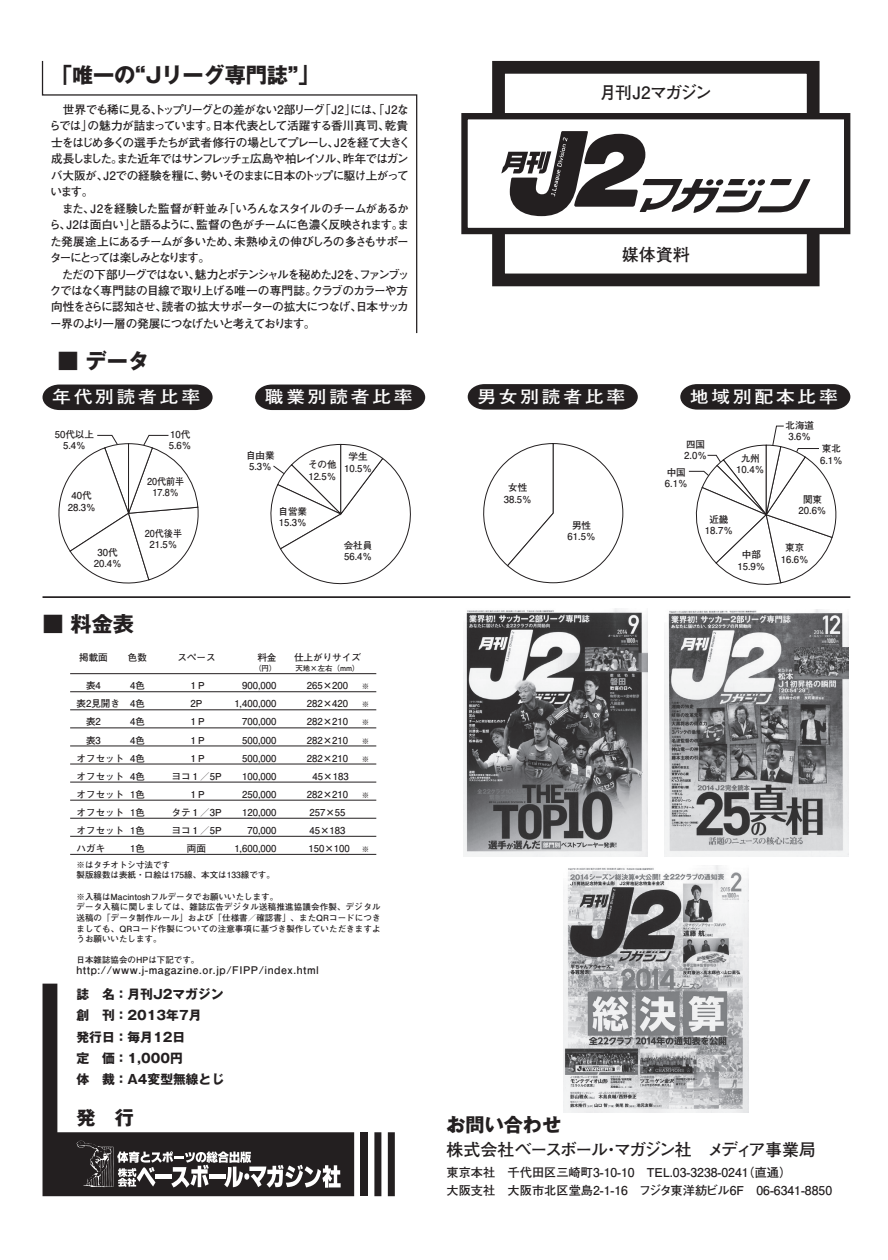
<style>
.page{position:relative;width:888px;height:1260px;background:#fff}
.page>*{position:absolute;margin:0;border:0;box-sizing:border-box;transform-origin:0 0}
.t1{font:700 21.3px "Gothic MB101 Pr 6 N";letter-spacing:-.01em;color:#231f20}
.t2{font:700 19.2px "Gothic MB101 Pr 6 N";color:#231f20}
.t3{font:700 16.95px "Futo Go B101 Pr 6 N";letter-spacing:-.075em;color:#231f20}
.t4{font:700 16.95px "Futo Go B101 Pr 6 N";letter-spacing:.15em;color:#fff;scale:1.1 1}
.t5{font:700 12.75px/21.3px "Gothic MB101 Pr 6 N";color:#231f20}
.t6{font:700 12.15px/17.5px "Futo Go B101 Pr 6 N";color:#231f20}
.t7{font:700 11.7px/16.5px "Futo Go B101 Pr 6 N";letter-spacing:-.08em;color:#231f20}
.t8{font:700 10.65px "Futo Go B101 Pr 6 N";letter-spacing:.05em;color:#231f20}
.t9{font:700 9.6px/11.1px "Futo Go B101 Pr 6 N";color:#231f20;text-align:center}
.t10{font:700 9.6px/11.1px "Futo Go B101 Pr 6 N";color:#231f20;text-align:center;scale:.95 1}
.t11{font:700 8.55px/10.6px "Futo Go B101 Pr 6 N";letter-spacing:.005em;color:#231f20}
.t12{font:700 7.5px "Futo Go B101 Pr 6 N";color:#231f20}
.s1{font-size:7.5px}
</style>
<div class="page">
<svg style="left:41px;top:60px;width:377px;height:274px"></svg>
<div style="left:492px;top:61px;width:328px;height:225px;background:#fff;border:13px solid #231f20"></div>
<div style="left:461px;top:113px;width:389px;height:121px;background:#fff;border:6px solid #231f20"></div>
<svg style="left:43px;top:984px;width:311px;height:212px"></svg>
<svg style="left:374px;top:1132px;width:7px;height:64px"></svg>
<svg style="left:388px;top:1132px;width:7px;height:64px"></svg>
<div style="left:360px;top:1132px;width:7px;height:64px;background:#231f20"></div>
<svg style="left:77px;top:1141px;width:264px;height:47px"></svg>
<hr style="left:43px;top:596px;width:807px;height:2px;background:#231f20">
<img style="left:464px;top:609px;width:183px;height:247px">
<img style="left:664px;top:610px;width:185px;height:246px">
<img style="left:564px;top:866px;width:184px;height:246px">
<svg style="left:501px;top:131px;width:309px;height:85px"></svg>
<div style="left:43px;top:385px;width:170px;height:25px;background:#231f20"></div>
<div style="left:255px;top:385px;width:170px;height:25px;background:#231f20"></div>
<svg style="left:468px;top:384px;width:170px;height:26px;background:#302c2d"></svg>
<svg style="left:680px;top:384px;width:170px;height:26px;background:#302c2d"></svg>
<svg style="left:58px;top:435px;width:141px;height:149px"></svg>
<svg style="left:270px;top:444px;width:141px;height:141px"></svg>
<svg style="left:483px;top:443px;width:141px;height:141px"></svg>
<svg style="left:688px;top:425px;width:149px;height:160px"></svg>
<h1 class="t1" style="left:51px;top:57px;width:270px">「唯一の“Jリーグ専門誌”」</h1>
<p class="t7" style="left:49px;top:101px;width:363px">　世界でも稀に見る、トップリーグとの差がない2部リーグ「J2」には、「J2ならでは」の魅力が詰まっています。日本代表として活躍する香川真司、乾貴士をはじめ多くの選手たちが武者修行の場としてプレーし、J2を経て大きく成長しました。また近年ではサンフレッチェ広島や柏レイソル、昨年ではガンバ大阪が、J2での経験を糧に、勢いそのままに日本のトップに駆け上がっています。<br>　また、J2を経験した監督が軒並み「いろんなスタイルのチームがあるから、J2は面白い」と語るように、監督の色がチームに色濃く反映されます。また発展途上にあるチームが多いため、未熟ゆえの伸びしろの多さもサポーターにとっては楽しみとなります。<br>　ただの下部リーグではない、魅力とポテンシャルを秘めたJ2を、ファンブックではなく専門誌の目線で取り上げる唯一の専門誌。クラブのカラーや方向性をさらに認知させ、読者の拡大サポーターの拡大につなげ、日本サッカー界のより一層の発展につなげたいと考えております。</p>
<h1 class="t1" style="left:57px;top:343px;width:93px">■ データ</h1>
<h3 class="t3" style="left:599px;top:79px;width:114px">月刊J2マガジン</h3>
<h3 class="t3" style="left:622px;top:241px;width:70px">媒体資料</h3>
<h3 class="t4" style="left:52px;top:383px;width:136px">年代別読者比率</h3>
<h3 class="t4" style="left:265px;top:383px;width:136px">職業別読者比率</h3>
<h3 class="t4" style="left:477px;top:383px;width:136px">男女別読者比率</h3>
<h3 class="t4" style="left:690px;top:383px;width:136px">地域別配本比率</h3>
<p class="t9" style="left:55px;top:428px;width:41px">50代以上<br>5.4％</p>
<p class="t9" style="left:169px;top:428px;width:24px;text-align:left">10代<br>5.6％</p>
<p class="t10" style="left:147px;top:475px;width:41px">20代前半</p>
<p class="t9" style="left:72px;top:490px;width:22px">40代</p>
<p class="t10" style="left:152px;top:486px;width:29px">17.8％</p>
<p class="t9" style="left:68px;top:501px;width:30px">28.3％</p>
<p class="t10" style="left:145px;top:527px;width:41px">20代後半<br>21.5％</p>
<p class="t9" style="left:94px;top:546px;width:30px">30代<br>20.4％</p>
<h1 class="t1" style="left:43px;top:607px;width:93px">■ 料金表</h1>
<p class="t9" style="left:246px;top:449px;width:30px">自由業<br>5.3％</p>
<p class="t9" style="left:308px;top:459px;width:30px;text-align:left">その他<br>12.5％</p>
<p class="t9" style="left:344px;top:451px;width:30px">学生<br>10.5％</p>
<p class="t9" style="left:279px;top:506px;width:30px;text-align:left">自営業<br>15.3％</p>
<p class="t9" style="left:344px;top:540px;width:30px;text-align:left">会社員<br>56.4％</p>
<p class="t9" style="left:79px;top:651px;width:30px">掲載面</p>
<p class="t9" style="left:128px;top:651px;width:21px">色数</p>
<p class="t9" style="left:177px;top:651px;width:40px">スペース</p>
<p class="t9" style="left:257px;top:651px;width:21px">料金</p>
<p class="t9" style="left:294px;top:651px;width:68px">仕上がりサイズ</p>
<p class="t12" style="left:254px;top:662px;width:24px">（円）</p>
<p class="t12" style="left:295px;top:662px;width:66px">天地×左右（mm）</p>
<p class="t9" style="left:86px;top:680px;width:16px">表4</p>
<p class="t9" style="left:130px;top:680px;width:16px">4色</p>
<p class="t9" style="left:188px;top:680px;width:18px">１P</p>
<p class="t9" style="left:242px;top:680px;width:36px">900,000</p>
<p class="t9" style="left:307px;top:680px;width:43px">265×200</p>
<p class="t12" style="left:362px;top:680px;width:9px">※</p>
<p class="t9" style="left:77px;top:698px;width:70px">表2見開き 4色</p>
<p class="t9" style="left:191px;top:698px;width:13px">2P</p>
<p class="t9" style="left:234px;top:698px;width:44px">1,400,000</p>
<p class="t9" style="left:307px;top:698px;width:43px">282×420</p>
<p class="t12" style="left:362px;top:699px;width:9px">※</p>
<p class="t9" style="left:86px;top:716px;width:16px">表2</p>
<p class="t9" style="left:130px;top:716px;width:16px">4色</p>
<p class="t9" style="left:188px;top:716px;width:18px">１P</p>
<p class="t9" style="left:242px;top:716px;width:36px">700,000</p>
<p class="t9" style="left:307px;top:716px;width:43px">282×210</p>
<p class="t12" style="left:362px;top:717px;width:9px">※</p>
<p class="t9" style="left:86px;top:734px;width:16px">表3</p>
<p class="t9" style="left:130px;top:734px;width:16px">4色</p>
<p class="t9" style="left:188px;top:734px;width:18px">１P</p>
<p class="t9" style="left:242px;top:734px;width:36px">500,000</p>
<p class="t9" style="left:307px;top:734px;width:43px">282×210</p>
<p class="t12" style="left:362px;top:735px;width:9px">※</p>
<p class="t9" style="left:77px;top:752px;width:70px">オフセット 4色</p>
<p class="t9" style="left:188px;top:752px;width:18px">１P</p>
<p class="t9" style="left:242px;top:752px;width:36px">500,000</p>
<p class="t9" style="left:307px;top:752px;width:43px">282×210</p>
<p class="t12" style="left:362px;top:753px;width:9px">※</p>
<p class="t9" style="left:77px;top:770px;width:70px">オフセット 4色</p>
<p class="t9" style="left:171px;top:770px;width:52px">ヨコ１／5P</p>
<p class="t9" style="left:242px;top:770px;width:36px">100,000</p>
<p class="t9" style="left:313px;top:770px;width:38px">45×183</p>
<p class="t9" style="left:77px;top:788px;width:70px">オフセット 1色</p>
<p class="t9" style="left:188px;top:788px;width:18px">１P</p>
<p class="t9" style="left:242px;top:788px;width:36px">250,000</p>
<p class="t9" style="left:307px;top:788px;width:43px">282×210</p>
<p class="t12" style="left:362px;top:789px;width:9px">※</p>
<p class="t9" style="left:77px;top:806px;width:70px">オフセット 1色</p>
<p class="t9" style="left:171px;top:806px;width:52px">タテ１／3P</p>
<p class="t9" style="left:242px;top:806px;width:36px">120,000</p>
<p class="t9" style="left:309px;top:806px;width:38px">257×55</p>
<p class="t9" style="left:77px;top:824px;width:70px">オフセット 1色</p>
<p class="t9" style="left:171px;top:824px;width:52px">ヨコ１／5P</p>
<p class="t9" style="left:247px;top:824px;width:31px">70,000</p>
<p class="t9" style="left:309px;top:824px;width:38px">45×183</p>
<p class="t9" style="left:77px;top:842px;width:30px">ハガキ</p>
<p class="t9" style="left:130px;top:842px;width:16px">1色</p>
<p class="t9" style="left:187px;top:842px;width:21px">両面</p>
<p class="t9" style="left:234px;top:842px;width:44px">1,600,000</p>
<p class="t9" style="left:308px;top:842px;width:62px">150×100 <span class="s1">※</span></p>
<p class="t11" style="left:77px;top:859px;width:200px">※はタチオトシ寸法です<br>製版線数は表紙・口絵は175線、本文は133線です。</p>
<p class="t11" style="left:77px;top:891px;width:305px">※入稿はMacintoshフルデータでお願いいたします。<br>データ入稿に関しましては、雑誌広告デジタル送稿推進協議会作製、デジタル送稿の「データ制作ルール」および「仕様書／確認書」、またQRコードにつきましても、QRコード作製についての注意事項に基づき製作していただきますようお願いいたします。</p>
<p class="t11" style="left:77px;top:955px;width:124px">日本雑誌協会のHPは下記です。</p>
<p class="t8" style="left:77px;top:962px;width:244px">http://www.j-magazine.or.jp/FIPP/index.html</p>
<p class="t5" style="left:77px;top:983px;width:149px">誌　名：月刊J2マガジン創　刊：2013年7月<br>発行日：毎月12日<br>定　価：1,000円<br>体　裁：A4変型無線とじ</p>
<p class="t9" style="left:504px;top:482px;width:30px">女性<br>38.5％</p>
<p class="t9" style="left:568px;top:520px;width:30px">男性<br>61.5％</p>
<p class="t9" style="left:785px;top:419px;width:30px">北海道<br>3.6％</p>
<p class="t9" style="left:684px;top:439px;width:24px;text-align:left">四国<br>2.0％</p>
<p class="t9" style="left:820px;top:443px;width:24px;text-align:left">東北<br>6.1％</p>
<p class="t9" style="left:799px;top:494px;width:30px">関東<br>20.6％</p>
<p class="t9" style="left:785px;top:542px;width:21px">東京</p>
<p class="t9" style="left:736px;top:452px;width:30px">九州<br>10.4％</p>
<p class="t9" style="left:665px;top:466px;width:24px;text-align:left">中国<br>6.1％</p>
<p class="t9" style="left:705px;top:514px;width:30px">近畿<br>18.7％</p>
<p class="t9" style="left:742px;top:549px;width:21px">中部</p>
<p class="t9" style="left:781px;top:553px;width:30px">16.6％</p>
<p class="t9" style="left:738px;top:560px;width:30px">15.9％</p>
<h2 class="t2" style="left:77px;top:1102px;width:59px">発　行</h2>
<h2 class="t2" style="left:446px;top:1109px;width:116px">お問い合わせ</h2>
<h3 class="t3" style="left:446px;top:1136px;width:371px">株式会社ベースボール・マガジン社　メディア事業局</h3>
<p class="t6" style="left:446px;top:1163px;width:387px">東京本社　千代田区三崎町3-10-10　TEL.03-3238-0241（直通）<br>大阪支社　大阪市北区堂島2-1-16　フジタ東洋紡ビル6F　06-6341-8850</p>
</div>
